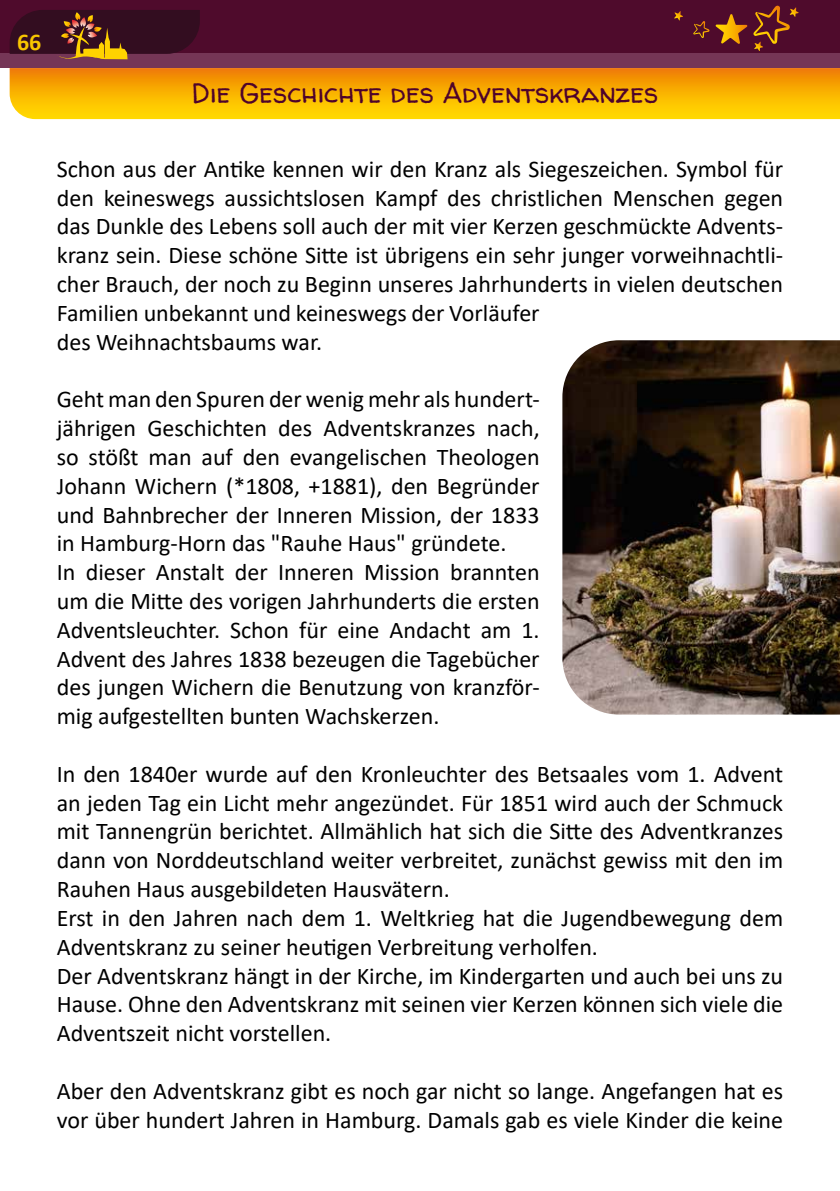
<style>
.page{position:relative;width:840px;height:1191px;background:#fff}
.page>*{position:absolute;margin:0;border:0;box-sizing:border-box;transform-origin:0 0}
.t1{font:28px "Walter Turncoat";color:#4e032b}
.t2{font:24px/28.8px "Calibri";color:#000}
.t3{font:700 24px "Calibri";color:#f8c600}
</style>
<div class="page">
<svg style="left:10px;top:68px;width:829px;height:51px;background:#f8b002"></svg>
<div style="left:0;top:0;width:839px;height:68px;background:#4f0b2c"></div>
<div style="left:0;top:54px;width:839px;height:14px;background:#753656"></div>
<svg style="left:10px;top:10px;width:190px;height:50px;background:#4f2325"></svg>
<svg style="left:753px;top:6px;width:45px;height:45px"></svg>
<svg style="left:674px;top:11px;width:8px;height:10px"></svg>
<svg style="left:693px;top:14px;width:54px;height:30px"></svg>
<img style="left:562px;top:340px;width:277px;height:374px">
<p class="t3" style="left:17px;top:25px;width:26px">66</p>
<p class="t1" style="left:191px;top:73px;width:468px">Die Geschichte des Adventskranzes</p>
<p class="t2" style="left:57px;top:154px;width:727px">Schon aus der Antike kennen wir den Kranz als Siegeszeichen. Symbol für den keineswegs aussichtslosen Kampf des christlichen Menschen gegen das Dunkle des Lebens soll auch der mit vier Kerzen geschmückte Advents&shy;kranz sein. Diese schöne Sitte ist übrigens ein sehr junger vorweihnachtli&shy;cher Brauch, der noch zu Beginn unseres Jahrhunderts in vielen deutschen Familien unbekannt und keineswegs der Vorläufer<br>des Weihnachtsbaums war.</p>
<p class="t2" style="left:57px;top:384px;width:484px">Geht man den Spuren der wenig mehr als hundert&shy;jährigen Geschichten des Adventskranzes nach, so stößt man auf den evangelischen Theologen Johann Wichern (*1808, +1881), den Begründer und Bahnbrecher der Inneren Mission, der 1833 in Hamburg-Horn das "Rauhe Haus" gründete.<br>In dieser Anstalt der Inneren Mission brannten um die Mitte des vorigen Jahrhunderts die ersten Adventsleuchter. Schon für eine Andacht am 1.<br>Advent des Jahres 1838 bezeugen die Tagebücher des jungen Wichern die Benutzung von kranzför&shy;mig aufgestellten bunten Wachskerzen.</p>
<p class="t2" style="left:57px;top:759px;width:727px">In den 1840er wurde auf den Kronleuchter des Betsaales vom 1. Advent an jeden Tag ein Licht mehr angezündet. Für 1851 wird auch der Schmuck mit Tannengrün berichtet. Allmählich hat sich die Sitte des Adventkranzes dann von Norddeutschland weiter verbreitet, zunächst gewiss mit den im Rauhen Haus ausgebildeten Hausvätern.<br>Erst in den Jahren nach dem 1. Weltkrieg hat die Jugendbewegung dem Adventskranz zu seiner heutigen Verbreitung verholfen.<br>Der Adventskranz hängt in der Kirche, im Kindergarten und auch bei uns zu Hause. Ohne den Adventskranz mit seinen vier Kerzen können sich viele die Adventszeit nicht vorstellen.</p>
<p class="t2" style="left:57px;top:1075px;width:727px">Aber den Adventskranz gibt es noch gar nicht so lange. Angefangen hat es vor über hundert Jahren in Hamburg. Damals gab es viele Kinder die keine</p>
</div>
